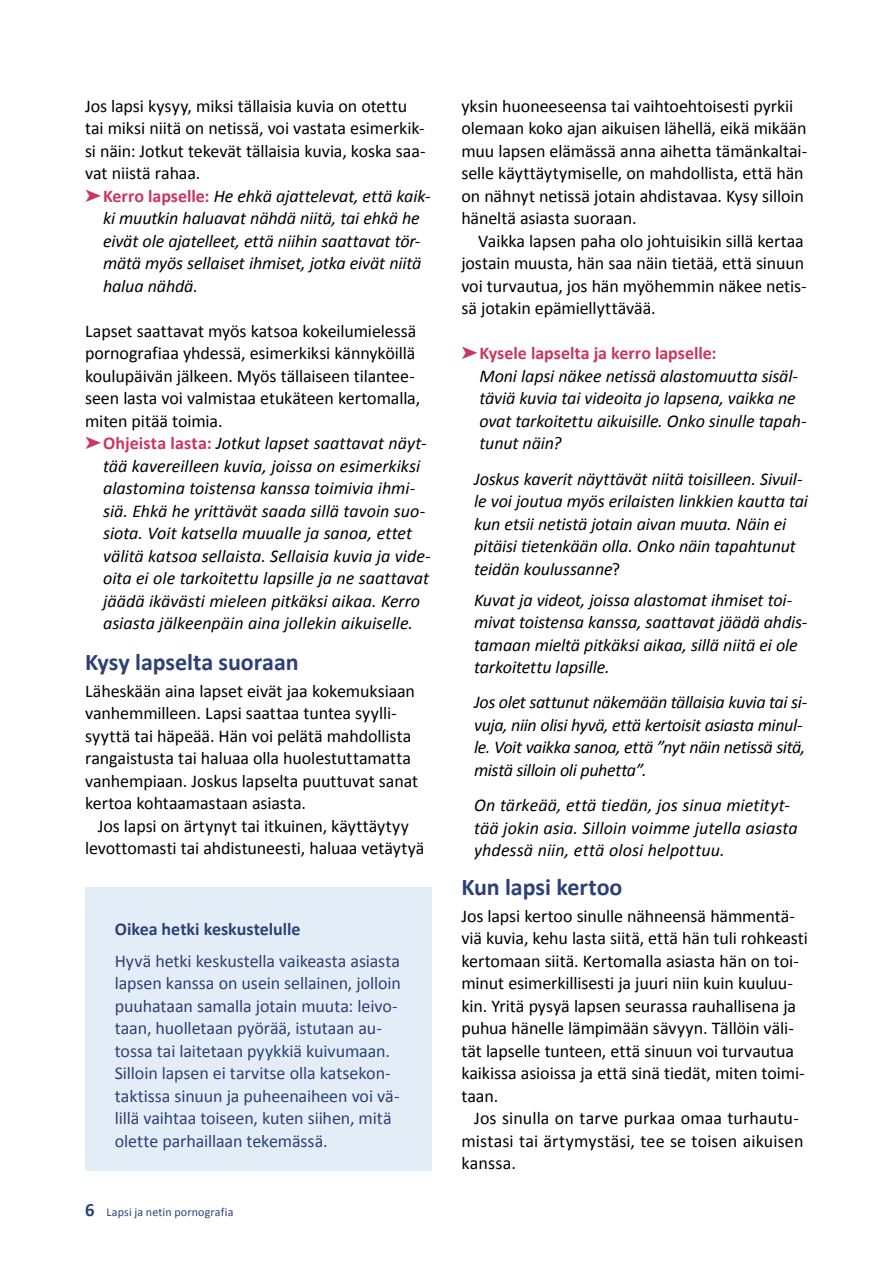
<style>
.page{position:relative;width:893px;height:1263px;background:#fff}
.page>*{position:absolute;margin:0;border:0;box-sizing:border-box;transform-origin:0 0}
.t1{font:700 24px "Calibri";letter-spacing:-.005em;color:#2d4076}
.t2{font:18px/22.5px "Calibri";letter-spacing:-.005em;color:#000}
.t3{font:italic 18px/22.5px "Calibri";letter-spacing:-.005em;color:#000}
.t4{font:18px/22.5px "Calibri";letter-spacing:-.005em;color:#2d4076}
.t5{font:700 18px "Calibri";letter-spacing:-.005em;color:#2d4076}
.t6{font:12px "Calibri";letter-spacing:.01em;color:#2d4076}
.s1{color:#cb365d}
.s2{font-weight:700;font-style:normal;color:#cb365d}
.s3{font-weight:700;font-size:18.75px}
.s4{font-style:normal}
</style>
<div class="page">
<div style="left:85px;top:887px;width:347px;height:284px;background:#e2edf7"></div>
<p class="t2" style="left:85px;top:94px;width:324px">Jos lapsi kysyy, miksi tällaisia kuvia on otettu</p>
<p class="t2" style="left:85px;top:116px;width:341px">tai miksi niitä on netissä, voi vastata esimerkik-</p>
<p class="t2" style="left:85px;top:139px;width:342px">si näin: Jotkut tekevät tällaisia kuvia, koska saa-</p>
<p class="t2" style="left:85px;top:161px;width:117px">vat niistä rahaa.</p>
<p class="t3" style="left:85px;top:184px;width:347px"><span class="s1">➤</span><span class="s2">Kerro lapselle:</span> He ehkä ajattelevat, että kaik-</p>
<p class="t3" style="left:103px;top:206px;width:318px">ki muutkin haluavat nähdä niitä, tai ehkä he</p>
<p class="t3" style="left:103px;top:229px;width:319px">eivät ole ajatelleet, että niihin saattavat tör-</p>
<p class="t3" style="left:103px;top:251px;width:320px">mätä myös sellaiset ihmiset, jotka eivät niitä</p>
<p class="t3" style="left:103px;top:274px;width:96px">halua nähdä.</p>
<p class="t2" style="left:85px;top:319px;width:333px">Lapset saattavat myös katsoa kokeilumielessä</p>
<p class="t2" style="left:85px;top:341px;width:332px">pornografiaa yhdessä, esimerkiksi kännyköillä</p>
<p class="t2" style="left:85px;top:364px;width:331px">koulupäivän jälkeen. Myös tällaiseen tilantee-</p>
<p class="t2" style="left:85px;top:386px;width:337px">seen lasta voi valmistaa etukäteen kertomalla,</p>
<p class="t2" style="left:85px;top:409px;width:139px">miten pitää toimia.</p>
<p class="t3" style="left:85px;top:431px;width:343px"><span class="s1">➤</span><span class="s2">Ohjeista lasta:</span> Jotkut lapset saattavat näyt-</p>
<p class="t3" style="left:103px;top:454px;width:319px">tää kavereilleen kuvia, joissa on esimerkiksi</p>
<p class="t3" style="left:103px;top:476px;width:314px">alastomina toistensa kanssa toimivia ihmi-</p>
<p class="t3" style="left:103px;top:499px;width:324px">siä. Ehkä he yrittävät saada sillä tavoin suo-</p>
<p class="t3" style="left:103px;top:521px;width:311px">siota. Voit katsella muualle ja sanoa, ettet</p>
<p class="t3" style="left:103px;top:544px;width:329px">välitä katsoa sellaista. Sellaisia kuvia ja vide-</p>
<p class="t3" style="left:103px;top:566px;width:328px">oita ei ole tarkoitettu lapsille ja ne saattavat</p>
<p class="t3" style="left:103px;top:589px;width:319px">jäädä ikävästi mieleen pitkäksi aikaa. Kerro</p>
<p class="t3" style="left:103px;top:611px;width:312px">asiasta jälkeenpäin aina jollekin aikuiselle.</p>
<h1 class="t1" style="left:85px;top:647px;width:215px">Kysy lapselta suoraan</h1>
<p class="t2" style="left:85px;top:679px;width:335px">Läheskään aina lapset eivät jaa kokemuksiaan vanhemmilleen. Lapsi saattaa tuntea syylli&shy;syyttä tai häpeää. Hän voi pelätä mahdollista rangaistusta tai haluaa olla huolestuttamatta vanhempiaan. Joskus lapselta puuttuvat sanat kertoa kohtaamastaan asiasta.</p>
<p class="t2" style="left:85px;top:814px;width:341px;text-align:center">Jos lapsi on ärtynyt tai itkuinen, käyttäytyy levottomasti tai ahdistuneesti, haluaa vetäytyä</p>
<p class="t5" style="left:115px;top:918px;width:187px">Oikea hetki keskustelulle</p>
<p class="t4" style="left:115px;top:949px;width:288px">Hyvä hetki keskustella vaikeasta asiasta lapsen kanssa on usein sellainen, jolloin puuhataan samalla jotain muuta: leivo&shy;taan, huolletaan pyörää, istutaan au&shy;tossa tai laitetaan pyykkiä kuivumaan.<br>Silloin lapsen ei tarvitse olla katsekon&shy;taktissa sinuun ja puheenaiheen voi vä&shy;lillä vaihtaa toiseen, kuten siihen, mitä olette parhaillaan tekemässä.</p>
<p class="t6" style="left:85px;top:1205px;width:150px"><span class="s3">6</span> Lapsi ja netin pornografia</p>
<p class="t2" style="left:461px;top:94px;width:347px">yksin huoneeseensa tai vaihtoehtoisesti pyrkii olemaan koko ajan aikuisen lähellä, eikä mikään muu lapsen elämässä anna aihetta tämänkaltai&shy;selle käyttäytymiselle, on mahdollista, että hän on nähnyt netissä jotain ahdistavaa. Kysy silloin häneltä asiasta suoraan.</p>
<p class="t2" style="left:461px;top:229px;width:346px;text-align:justify;text-indent:17px">Vaikka lapsen paha olo johtuisikin sillä kertaa jostain muusta, hän saa näin tietää, että sinuun voi turvautua, jos hän myöhemmin näkee netis&shy;sä jotakin epämiellyttävää.</p>
<p class="t3" style="left:479px;top:341px;width:329px;text-indent:-18px"><span class="s1">➤</span><span class="s2">Kysele lapselta ja kerro lapselle:<br></span>Moni lapsi näkee netissä alastomuutta sisäl&shy;täviä kuvia tai videoita jo lapsena, vaikka ne ovat tarkoitettu aikuisille. Onko sinulle tapah&shy;tunut näin?</p>
<p class="t3" style="left:474px;top:466px;width:335px">Joskus kaverit näyttävät niitä toisilleen. Sivuil&shy;le voi joutua myös erilaisten linkkien kautta tai kun etsii netistä jotain aivan muuta. Näin ei pitäisi tietenkään olla. Onko näin tapahtunut teidän koulussanne<span class="s4">?</span></p>
<p class="t3" style="left:474px;top:587px;width:335px">Kuvat ja videot, joissa alastomat ihmiset toi&shy;mivat toistensa kanssa, saattavat jäädä ahdis&shy;tamaan mieltä pitkäksi aikaa, sillä niitä ei ole tarkoitettu lapsille.</p>
<p class="t3" style="left:474px;top:690px;width:335px">Jos olet sattunut näkemään tällaisia kuvia tai si&shy;vuja, niin olisi hyvä, että kertoisit asiasta minul&shy;le. Voit vaikka sanoa, että ”nyt näin netissä sitä, mistä silloin oli puhetta”.</p>
<p class="t3" style="left:474px;top:793px;width:325px">On tärkeää, että tiedän, jos sinua mietityt&shy;tää jokin asia. Silloin voimme jutella asiasta yhdessä niin, että olosi helpottuu.</p>
<h1 class="t1" style="left:461px;top:872px;width:163px">Kun lapsi kertoo</h1>
<p class="t2" style="left:461px;top:904px;width:348px">Jos lapsi kertoo sinulle nähneensä hämmentä&shy;viä kuvia, kehu lasta siitä, että hän tuli rohkeasti kertomaan siitä. Kertomalla asiasta hän on toi&shy;minut esimerkillisesti ja juuri niin kuin kuuluu&shy;kin. Yritä pysyä lapsen seurassa rauhallisena ja puhua hänelle lämpimään sävyyn. Tällöin väli&shy;tät lapselle tunteen, että sinuun voi turvautua kaikissa asioissa ja että sinä tiedät, miten toimi&shy;taan.</p>
<p class="t2" style="left:461px;top:1106px;width:344px;text-indent:13px">Jos sinulla on tarve purkaa omaa turhautu&shy;mistasi tai ärtymystäsi, tee se toisen aikuisen kanssa.</p>
</div>
